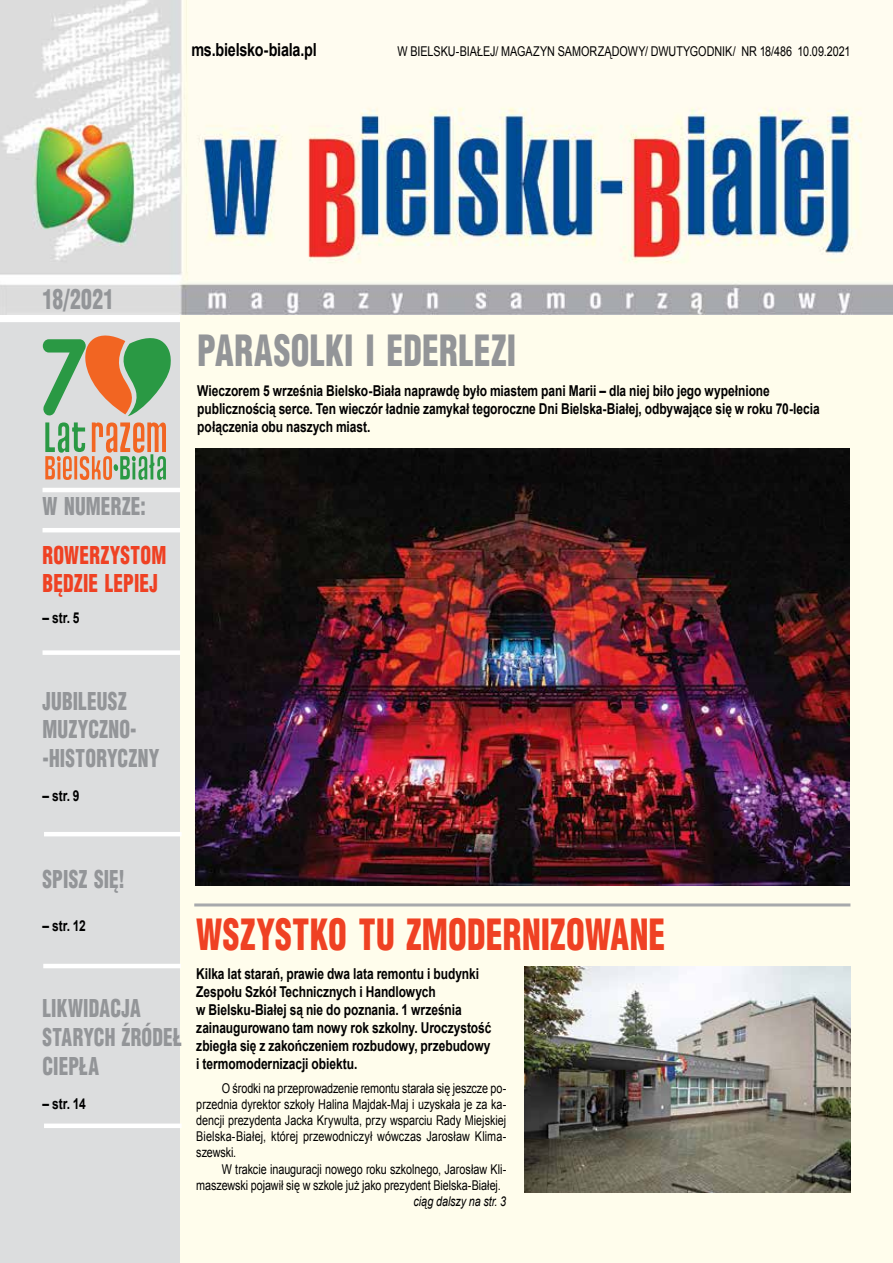
<style>
.page{position:relative;width:893px;height:1263px;background:#fff}
.page>*{position:absolute;margin:0;border:0;box-sizing:border-box;transform-origin:0 0}
.t1{font:900 42px "Switzerland Cond";letter-spacing:.01em;color:#ef4123;scale:.8 1}
.t2{font:900 42px "Switzerland Cond";letter-spacing:.015em;color:#939598;scale:.8 1}
.t3{font:900 27px "Switzerland Cond";letter-spacing:.015em;color:#939598;scale:.8 1}
.t4{font:900 24px/28.8px "Switzerland Cond";letter-spacing:.01em;color:#939598;scale:.8 1}
.t5{font:900 24px/28.8px "Switzerland Cond";letter-spacing:.01em;color:#ef4123;scale:.8 1}
.t6{font:700 18px "Arial";letter-spacing:-.015em;color:#000;scale:.8 1}
.t7{font:700 15px/18px "Arial";letter-spacing:-.005em;color:#000;scale:.8 1}
.t8{font:13.5px/16.2px "Arial";letter-spacing:-.005em;color:#000;text-align:justify;scale:.8 1}
.t9{font:italic 13.5px "Arial";letter-spacing:-.01em;color:#000;scale:.8 1}
</style>
<div class="page">
<img style="left:0;top:0;width:893px;height:315px">
<div style="left:0;top:322px;width:180px;height:941px;background:#dcddde"></div>
<div style="left:180px;top:316px;width:713px;height:947px;background:#fffdec"></div>
<svg style="left:43px;top:334px;width:128px;height:82px;background:#a2ab7f"></svg>
<svg style="left:45px;top:422px;width:121px;height:58px;background:#c4af8e"></svg>
<hr style="left:43px;top:488px;width:137px;height:4px;background:#fff">
<hr style="left:43px;top:528px;width:137px;height:4px;background:#fff">
<hr style="left:43px;top:964px;width:138px;height:4px;background:#fff">
<div style="left:44px;top:1123px;width:138px;height:5px;background:#fff"></div>
<img style="left:524px;top:966px;width:326px;height:227px">
<hr style="left:194px;top:903px;width:656px;height:3px;background:#a7a9ac">
<img style="left:195px;top:449px;width:654px;height:436px">
<hr style="left:44px;top:832px;width:138px;height:4px;background:#fff">
<div style="left:43px;top:650px;width:137px;height:5px;background:#fff"></div>
<p class="t6" style="left:191px;top:37px;width:158px">ms.bielsko-biala.pl</p>
<p class="t8" style="left:398px;top:43px;width:568px">W BIELSKU-BIAŁEJ/ MAGAZYN SAMORZĄDOWY/ DWUTYGODNIK/ NR 18/486 10.09.2021</p>
<h2 class="t3" style="left:43px;top:282px;width:91px">18/2021</h2>
<h3 class="t4" style="left:43px;top:491px;width:131px">W NUMERZE:</h3>
<h3 class="t5" style="left:43px;top:540px;width:156px">ROWERZYSTOM<br>BĘDZIE LEPIEJ</h3>
<p class="t7" style="left:43px;top:609px;width:48px">– str. 5</p>
<h1 class="t2" style="left:197px;top:324px;width:400px">PARASOLKI I EDERLEZI</h1>
<p class="t7" style="left:197px;top:382px;width:780px">Wieczorem 5 września Bielsko-Biała naprawdę było miastem pani Marii – dla niej biło jego wypełnione publicznością serce. Ten wieczór ładnie zamykał tegoroczne Dni Bielska-Białej, odbywające się w roku 70-lecia połączenia obu naszych miast.</p>
<h3 class="t4" style="left:43px;top:685px;width:148px">JUBILEUSZ<br>MUZYCZNO--HISTORYCZNY</h3>
<p class="t7" style="left:43px;top:787px;width:48px">– str. 9</p>
<h3 class="t4" style="left:43px;top:864px;width:105px">SPISZ SIĘ!</h3>
<p class="t7" style="left:43px;top:916px;width:55px">– str. 12</p>
<h3 class="t4" style="left:43px;top:993px;width:175px">LIKWIDACJA<br>STARYCH ŹRÓDEŁ<br>CIEPŁA</h3>
<p class="t7" style="left:43px;top:1095px;width:55px">– str. 14</p>
<h1 class="t1" style="left:196px;top:907px;width:588px">WSZYSTKO TU ZMODERNIZOWANE</h1>
<p class="t7" style="left:196px;top:965px;width:370px">Kilka lat starań, prawie dwa lata remontu i budynki Zespołu Szkół Technicznych i Handlowych<br>w Bielsku-Białej są nie do poznania. 1 września zainaugurowano tam nowy rok szkolny. Uroczystość zbiegła się z zakończeniem rozbudowy, przebudowy i termomodernizacji obiektu.</p>
<p class="t8" style="left:196px;top:1080px;width:389px;text-indent:26px">O środki na przeprowadzenie remontu starała się jeszcze po&shy;przednia dyrektor szkoły Halina Majdak-Maj i uzyskała je za ka&shy;dencji prezydenta Jacka Krywulta, przy wsparciu Rady Miejskiej Bielska-Białej, której przewodniczył wówczas Jarosław Klima&shy;szewski.</p>
<p class="t8" style="left:196px;top:1161px;width:389px;text-indent:26px">W trakcie inauguracji nowego roku szkolnego, Jarosław Kli&shy;maszewski pojawił się w szkole już jako prezydent Bielska-Białej.</p>
<p class="t9" style="left:413px;top:1192px;width:118px">ciąg dalszy na str. 3</p>
</div>
